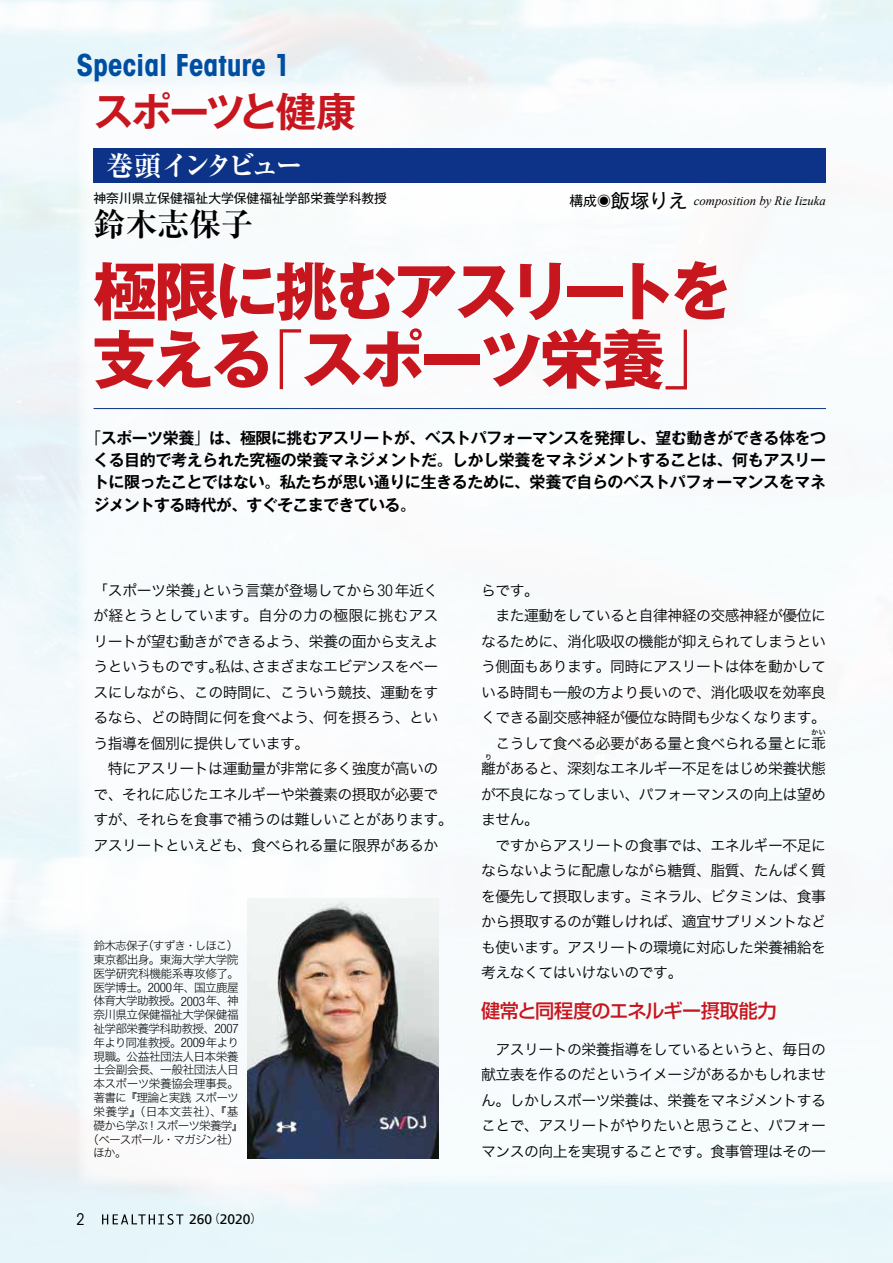
<style>
.page{position:relative;width:893px;height:1263px;background:#fff}
.page>*{position:absolute;margin:0;border:0;box-sizing:border-box;transform-origin:0 0}
.t1{font:700 63.75px/68.1px "Gothic MB101 Pr 6";letter-spacing:-.065em;color:#c8161e}
.t2{font:700 40.35px "Gothic MB101 Pr 6 De";letter-spacing:-.075em;color:#c8161e}
.t3{font:700 31.95px "Ryumin Pr 6";color:#000}
.t4{font:700 condensed 29.7px "ITC Avant Garde Std";color:#004ea2}
.t5{font:700 expanded 27.6px "Ryumin Pr 6";letter-spacing:-.16em;color:#fff}
.t6{font:500 19.2px "Shin Go Pr 6";letter-spacing:-.035em;color:#c8161e}
.t7{font:700 15.9px/22.4px "Gothic MB101 Pr 6 De";letter-spacing:-.03em;color:#000;text-align:justify}
.t8{font:condensed 15.9px "ITC Avant Garde Std";color:#000}
.t9{font:14.85px/25.5px "Hiragino Sans Pr 6 N W3";letter-spacing:-.035em;color:#000;text-align:justify}
.t10{font:13.8px "Frutiger LT Com";color:#000}
.t11{font:italic 12.75px "Times New Roman";color:#000}
.t12{font:12.75px "Gothic MB101 Pr 6";color:#000}
.t13{font:11.7px "Hira Kaku Std W2";letter-spacing:-.055em;color:#000}
.t14{font:11.7px "Hira Kaku Std W2";letter-spacing:-.08em;color:#000}
.t15{font:11.7px "Hira Kaku Std W2";letter-spacing:-.075em;color:#000}
.t16{font:11.7px "Hira Kaku Std W2";letter-spacing:.02em;color:#000}
.t17{font:7.5px "Hiragino Sans Pr 6 N W3";color:#000}
.s1{font-family:"Gothic MB101 Pr 6";font-style:normal;font-size:13.8px}
.s2{font-family:"Gothic MB101 Pr 6";font-style:normal;font-size:19.2px}
.s3{font-weight:300}
.s4{font-family:"Gothic BBB Pr 6";font-weight:500}
.s5{font-family:"Helvetica Neue LT Com";font-weight:300;font-stretch:condensed;font-size:16.35px}
.s6{font-family:"Helvetica Neue LT Com";font-weight:300;font-stretch:condensed;font-size:13.05px}
.s7{font-family:"Gothic BBB Pr 6";font-weight:500;font-size:11.7px}
</style>
<div class="page">
<div style="left:77px;top:81px;width:816px;height:1105px;background:#f8fcfd"></div>
<svg style="left:102px;top:1214px;width:81px;height:11px"></svg>
<div style="left:94px;top:149px;width:732px;height:34px;background:#0c3388"></div>
<img style="left:247px;top:900px;width:191px;height:259px">
<hr style="left:94px;top:408px;width:732px;height:1px;background:#0c3388">
<h3 class="t4" style="left:77px;top:46px;width:216px">Special Feature 1</h3>
<h2 class="t2" style="left:93px;top:78px;width:265px">スポーツと健康</h2>
<h3 class="t5" style="left:106px;top:144px;width:198px">巻頭インタビュー</h3>
<p class="t12" style="left:94px;top:187px;width:295px">神奈川県立保健福祉大学保健福祉学部栄養学科教授</p>
<h3 class="t3" style="left:94px;top:199px;width:161px">鈴木志保子</h3>
<p class="t11" style="left:569px;top:192px;width:258px"><span class="s1">構成◉</span><span class="s2">飯塚りえ</span> composition by Rie Iizuka</p>
<h1 class="t1" style="left:92px;top:255px;width:642px">極限に挑むアスリートを支える<span class="s3">「</span>スポーツ栄養<span class="s3">」</span></h1>
<p class="t7" style="left:93px;top:426px;width:734px;text-indent:-8px"><span class="s4">「</span>スポーツ栄養<span class="s4">」</span>は、極限に挑むアスリートが、ベストパフォーマンスを発揮し、望む動きができる体をつくる目的で考えられた究極の栄養マネジメントだ。しかし栄養をマネジメントすることは、何もアスリートに限ったことではない。私たちが思い通りに生きるために、栄養で自らのベストパフォーマンスをマネジメントする時代が、すぐそこまできている。</p>
<p class="t9" style="left:93px;top:576px;width:347px">「スポーツ栄養」という言葉が登場してから<span class="s5">30</span>年近くが経とうとしています。自分の力の極限に挑むアスリートが望む動きができるよう、栄養の面から支えようというものです。私は、さまざまなエビデンスをベースにしながら、この時間に、こういう競技、運動をするなら、どの時間に何を食べよう、何を摂ろう、という指導を個別に提供しています。</p>
<p class="t9" style="left:94px;top:755px;width:361px;text-align:left;text-indent:14px">特にアスリートは運動量が非常に多く強度が高いので、それに応じたエネルギーや栄養素の摂取が必要ですが、それらを食事で補うのは難しいことがあります。アスリートといえども、食べられる量に限界があるか</p>
<p class="t15" style="left:93px;top:937px;width:147px">鈴木志保子（すずき・しほこ）</p>
<p class="t13" style="left:93px;top:951px;width:147px">東京都出身。東海大学大学院</p>
<p class="t13" style="left:93px;top:964px;width:147px">医学研究科機能系専攻修了。</p>
<p class="t13" style="left:93px;top:978px;width:147px">医学博士。<span class="s6">2000</span>年、国立鹿屋</p>
<p class="t13" style="left:93px;top:992px;width:147px">体育大学助教授。<span class="s6">2003</span>年、神</p>
<p class="t13" style="left:93px;top:1006px;width:147px">奈川県立保健福祉大学保健福</p>
<p class="t13" style="left:93px;top:1020px;width:147px">祉学部栄養学科助教授、<span class="s6">2007</span></p>
<p class="t13" style="left:93px;top:1034px;width:147px">年より同准教授。<span class="s6">2009</span>年より</p>
<p class="t13" style="left:93px;top:1047px;width:147px">現職。公益社団法人日本栄養</p>
<p class="t13" style="left:93px;top:1061px;width:147px">士会副会長、一般社団法人日</p>
<p class="t13" style="left:93px;top:1075px;width:147px">本スポーツ栄養協会理事長。</p>
<p class="t15" style="left:93px;top:1089px;width:147px">著書に『理論と実践スポーツ</p>
<p class="t16" style="left:93px;top:1103px;width:147px">栄養学』（日本文芸社）、『基</p>
<p class="t14" style="left:93px;top:1116px;width:152px">礎から学ぶ！スポーツ栄養学』</p>
<p class="t14" style="left:87px;top:1130px;width:154px">（ベースボール・マガジン社）</p>
<p class="t13" style="left:93px;top:1144px;width:35px">ほか。</p>
<p class="t8" style="left:77px;top:1210px;width:10px">2</p>
<p class="t10" style="left:189px;top:1211px;width:75px">260<span class="s7">（</span>2020<span class="s7">）</span></p>
<p class="t9" style="left:481px;top:576px;width:60px">らです。</p>
<p class="t9" style="left:495px;top:602px;width:332px">また運動をしていると自律神経の交感神経が優位に</p>
<p class="t9" style="left:481px;top:627px;width:346px">なるために、消化吸収の機能が抑えられてしまうとい</p>
<p class="t9" style="left:481px;top:653px;width:346px">う側面もあります。同時にアスリートは体を動かして</p>
<p class="t9" style="left:481px;top:678px;width:346px">いる時間も一般の方より長いので、消化吸収を効率良</p>
<p class="t9" style="left:481px;top:704px;width:346px">くできる副交感神経が優位な時間も少なくなります。</p>
<p class="t9" style="left:495px;top:729px;width:332px">こうして食べる必要がある量と食べられる量とに乖</p>
<p class="t17" style="left:811px;top:725px;width:16px">かい</p>
<p class="t9" style="left:481px;top:755px;width:346px">離があると、深刻なエネルギー不足をはじめ栄養状態</p>
<p class="t17" style="left:485px;top:751px;width:9px">り</p>
<p class="t9" style="left:481px;top:780px;width:346px">が不良になってしまい、パフォーマンスの向上は望めません。</p>
<p class="t9" style="left:481px;top:831px;width:346px;text-indent:14px">ですからアスリートの食事では、エネルギー不足にならないように配慮しながら糖質、脂質、たんぱく質を優先して摂取します。ミネラル、ビタミンは、食事から摂取するのが難しければ、適宜サプリメントなども使います。アスリートの環境に対応した栄養補給を考えなくてはいけないのです。</p>
<p class="t6" style="left:481px;top:995px;width:297px">健常と同程度のエネルギー摂取能力</p>
<p class="t9" style="left:481px;top:1035px;width:346px;text-indent:14px">アスリートの栄養指導をしているというと、毎日の献立表を作るのだというイメージがあるかもしれません。しかしスポーツ栄養は、栄養をマネジメントすることで、アスリートがやりたいと思うこと、パフォーマンスの向上を実現することです。食事管理はその一</p>
</div>
